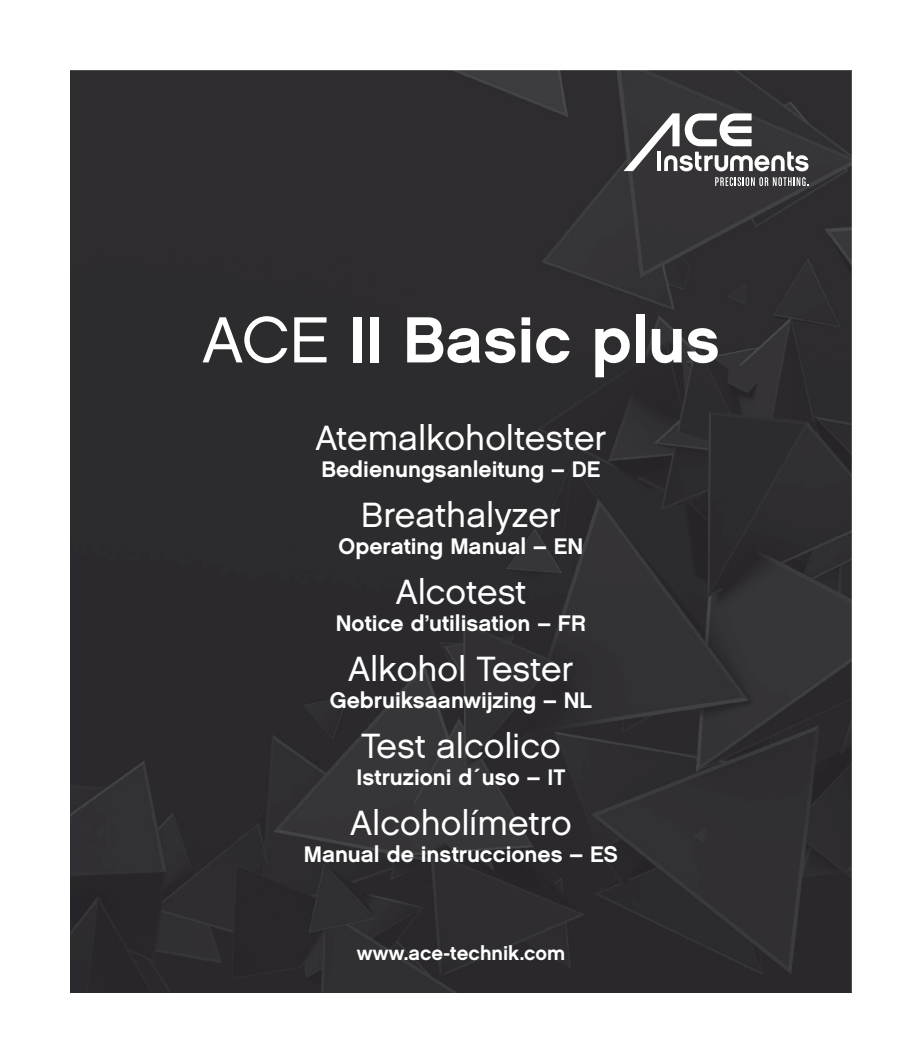
<style>
.page{position:relative;width:922px;height:1063px;background:#fff}
.page>*{position:absolute;margin:0;border:0;box-sizing:border-box;transform-origin:0 0}
.t1{font:65px "Chalet New York Nineteen Sixty";color:#fff}
.t2{font:35px "Chalet London Nineteen Sixty";color:#fff}
.t3{font:22.5px "Chalet New York Nineteen Sixty";color:#fff}
.t4{font:20px "Chalet New York Nineteen Sixty";color:#fff}
.s1{font-family:"Chalet London Nineteen Sixty"}
</style>
<div class="page">
<img style="left:71px;top:71px;width:779px;height:921px">
<svg style="left:715px;top:177px;width:93px;height:9px"></svg>
<svg style="left:623px;top:113px;width:185px;height:58px"></svg>
<p class="t1" style="left:202px;top:299px;width:519px"><span class="s1">ACE</span> II Basic plus</p>
<p class="t2" style="left:315px;top:417px;width:293px">Atemalkoholtester</p>
<p class="t3" style="left:321px;top:455px;width:281px">Bedienungsanleitung – DE</p>
<p class="t2" style="left:361px;top:494px;width:201px">Breathalyzer</p>
<p class="t3" style="left:338px;top:532px;width:246px">Operating Manual – EN</p>
<p class="t2" style="left:395px;top:571px;width:132px">Alcotest</p>
<p class="t3" style="left:336px;top:609px;width:252px">Notice d’utilisation – FR</p>
<p class="t2" style="left:348px;top:648px;width:227px">Alkohol Tester</p>
<p class="t3" style="left:330px;top:686px;width:263px">Gebruiksaanwijzing – NL</p>
<p class="t2" style="left:361px;top:725px;width:201px">Test alcolico</p>
<p class="t3" style="left:356px;top:763px;width:210px">Istruzioni d´uso – IT</p>
<p class="t2" style="left:350px;top:802px;width:223px">Alcoholímetro</p>
<p class="t3" style="left:304px;top:840px;width:316px">Manual de instrucciones – ES</p>
<p class="t4" style="left:356px;top:940px;width:210px">www.ace-technik.com</p>
</div>
